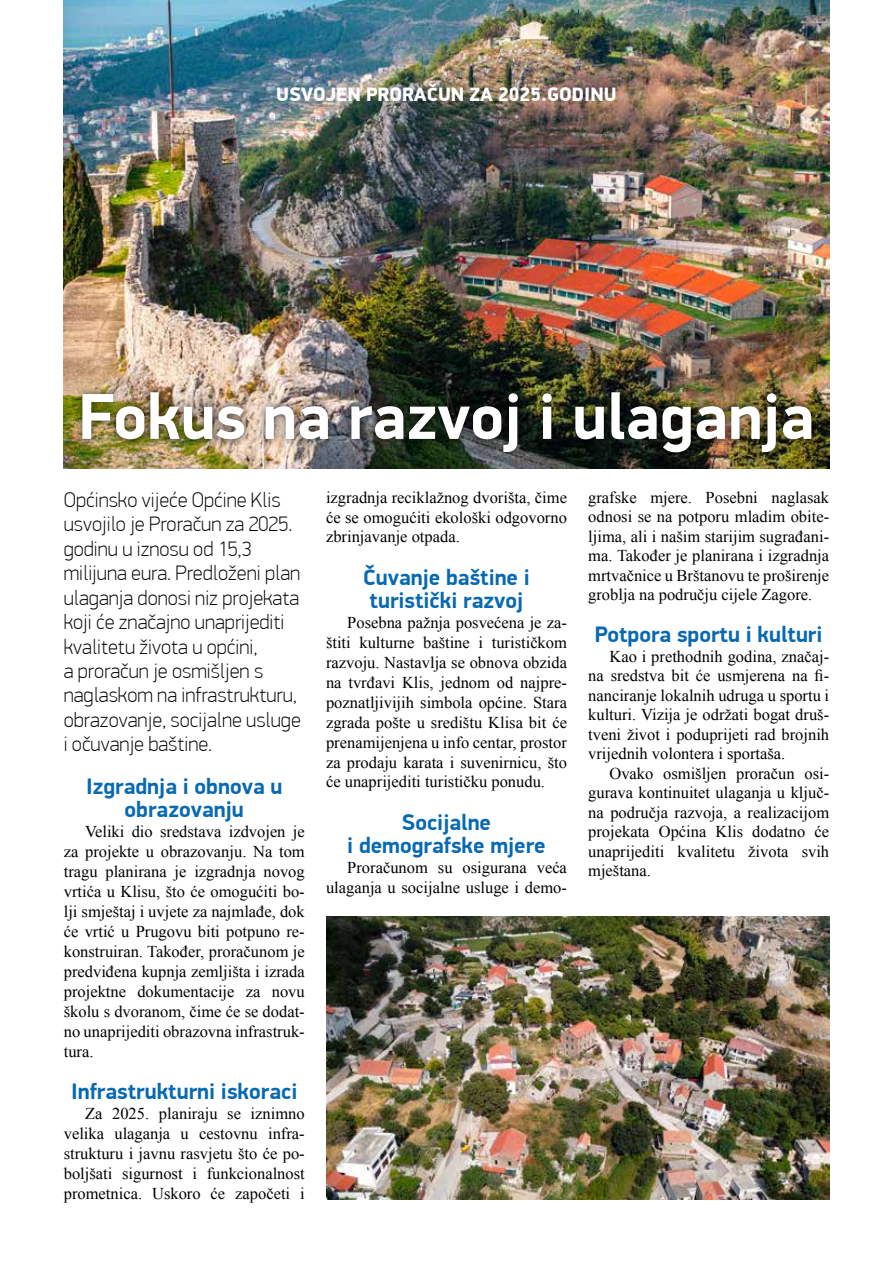
<style>
.page{position:relative;width:893px;height:1263px;background:#fff}
.page>*{position:absolute;margin:0;border:0;box-sizing:border-box;transform-origin:0 0}
.t1{font:700 65.1px "PF Din Display Pro";color:#fff}
.t2{font:700 22.5px/23px "PF Din Display Pro";color:#0669b2;text-align:center}
.t3{font:100 21px/24.5px "PF Din Display Pro";color:#000}
.t4{font:900 19.5px "PF Din Display Pro";color:#fff}
.t5{font:16.5px/20px "Times New Roman";color:#000;text-align:justify}
</style>
<div class="page">
<img style="left:64px;top:0;width:765px;height:468px">
<div style="left:73px;top:382px;width:748px;height:79px;background:#000;opacity:.75"></div>
<img style="left:326px;top:916px;width:503px;height:283px">
<p class="t4" style="left:276px;top:83px;width:342px">USVOJEN PRORAČUN ZA 2025.GODINU</p>
<h1 class="t1" style="left:78px;top:377px;width:737px">Fokus na razvoj i ulaganja</h1>
<p class="t3" style="left:64px;top:488px;width:239px">Općinsko vijeće Općine Klis usvojilo je Proračun za 2025. godinu u iznosu od 15,3 milijuna eura. Predloženi plan ulaganja donosi niz projekata koji će značajno unaprijediti kvalitetu života u općini,<br>a proračun je osmišljen s naglaskom na infrastrukturu, obrazovanje, socijalne usluge i očuvanje baštine.</p>
<h2 class="t2" style="left:86px;top:776px;width:198px">Izgradnja i obnova u obrazovanju</h2>
<p class="t5" style="left:64px;top:821px;width:242px;text-indent:21px">Veliki dio sredstava izdvojen je za projekte u obrazovanju. Na tom tragu planirana je izgradnja novog vrtića u Klisu, što će omogućiti bo&shy;lji smještaj i uvjete za najmlađe, dok će vrtić u Prugovu biti potpuno re&shy;konstruiran. Također, proračunom je predviđena kupnja zemljišta i izrada projektne dokumentacije za novu školu s dvoranom, čime će se dodat&shy;no unaprijediti obrazovna infrastruk&shy;tura.</p>
<h2 class="t2" style="left:71px;top:1081px;width:228px">Infrastrukturni iskoraci</h2>
<p class="t5" style="left:64px;top:1104px;width:242px;text-indent:21px">Za 2025. planiraju se iznimno velika ulaganja u cestovnu infra&shy;strukturu i javnu rasvjetu što će po&shy;boljšati sigurnost i funkcionalnost prometnica. Uskoro će započeti i</p>
<p class="t5" style="left:588px;top:487px;width:242px;line-height:19.5px">grafske mjere. Posebni naglasak odnosi se na potporu mladim obite&shy;ljima, ali i našim starijim sugrađani&shy;ma. Također je planirana i izgradnja mrtvačnice u Brštanovu te proširenje groblja na području cijele Zagore.</p>
<h2 class="t2" style="left:595px;top:623px;width:229px">Potpora sportu i kulturi</h2>
<p class="t5" style="left:588px;top:646px;width:242px;line-height:19.5px;text-indent:21px">Kao i prethodnih godina, značaj&shy;na sredstva bit će usmjerena na fi&shy;nanciranje lokalnih udruga u sportu i kulturi. Vizija je održati bogat druš&shy;tveni život i poduprijeti rad brojnih vrijednih volontera i sportaša.</p>
<p class="t5" style="left:588px;top:763px;width:242px;line-height:19.5px;text-indent:21px">Ovako osmišljen proračun osi&shy;gurava kontinuitet ulaganja u ključ&shy;na područja razvoja, a realizacijom projekata Općina Klis dodatno će unaprijediti kvalitetu života svih mještana.</p>
<p class="t5" style="left:326px;top:487px;width:242px">izgradnja reciklažnog dvorišta, čime će se omogućiti ekološki odgovorno zbrinjavanje otpada.</p>
<h2 class="t2" style="left:363px;top:567px;width:168px;text-align:left">Čuvanje baštine i turistički razvoj</h2>
<p class="t5" style="left:326px;top:612px;width:242px;text-indent:21px">Posebna pažnja posvećena je za&shy;štiti kulturne baštine i turističkom razvoju. Nastavlja se obnova obzida na tvrđavi Klis, jednom od najpre&shy;poznatljivijih simbola općine. Stara zgrada pošte u središtu Klisa bit će prenamijenjena u info centar, prostor za prodaju karata i suvenirnicu, što će unaprijediti turističku ponudu.</p>
<h2 class="t2" style="left:347px;top:812px;width:200px">Socijalne<br>i demografske mjere</h2>
<p class="t5" style="left:326px;top:857px;width:242px;text-align:right">Proračunom su osigurana veća ulaganja u socijalne usluge i demo-</p>
</div>
